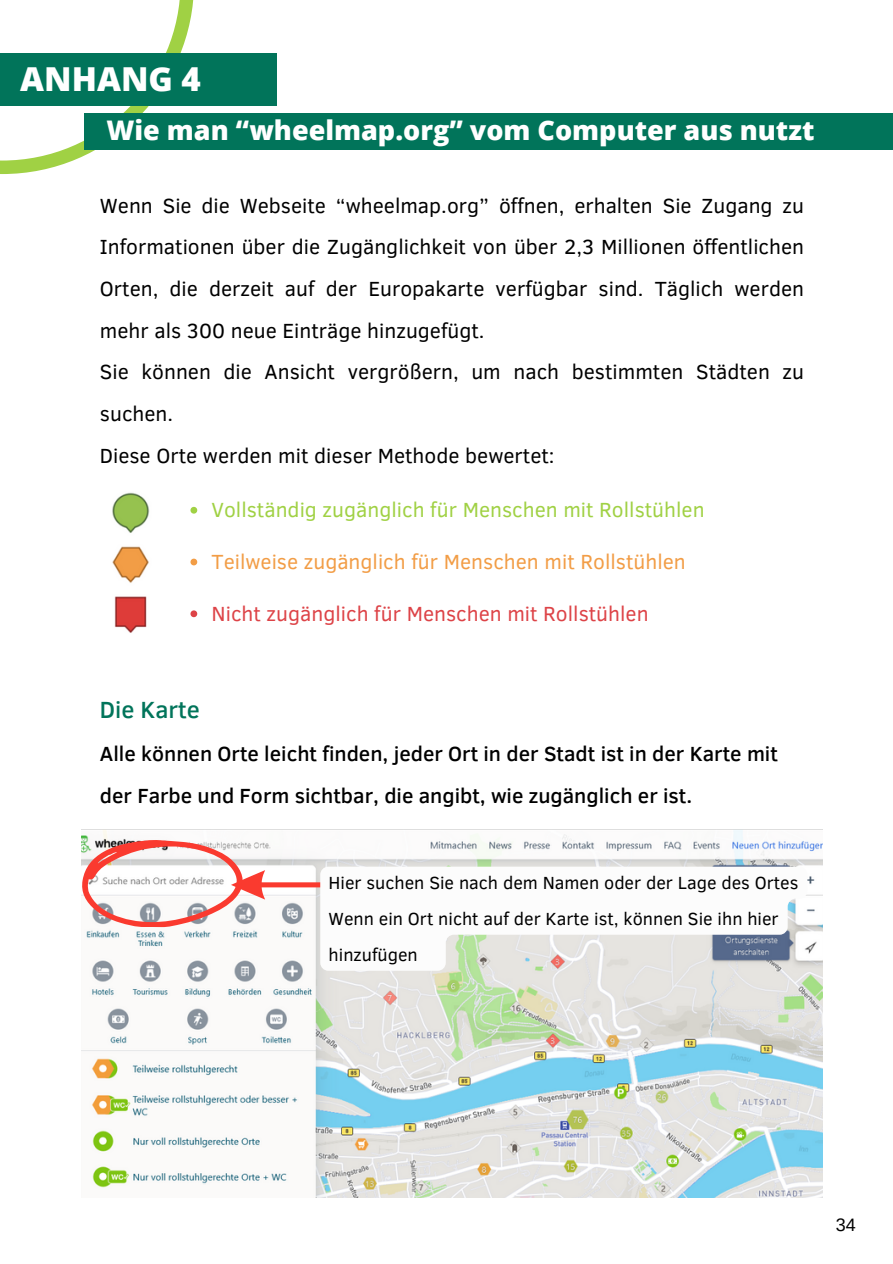
<style>
.page{position:relative;width:893px;height:1264px;background:#fff}
.page>*{position:absolute;margin:0;border:0;box-sizing:border-box;transform-origin:0 0}
.t1{font:800 33px "Open Sans";color:#fff}
.t2{font:800 27px "Open Sans";color:#fff}
.t3{font:500 24px "Clear Sans";color:#01745a}
.t4{font:21px/41.7px "Clear Sans";color:#000;text-align:justify}
.t5{font:500 21px/41.7px "Clear Sans";color:#000}
.t6{font:21px "Clear Sans";color:#a0d144}
.t7{font:21px "Clear Sans";color:#f29d46}
.t8{font:21px "Clear Sans";color:#dd4347}
.t9{font:18px/36px "Clear Sans";color:#000}
.t10{font:18px "Arimo";color:#000}
</style>
<div class="page">
<svg style="left:0;top:0;width:194px;height:174px"></svg>
<img style="left:112px;top:492px;width:38px;height:141px">
<div style="left:0;top:53px;width:277px;height:52px;background:#01745a"></div>
<div style="left:84px;top:113px;width:808px;height:36px;background:#01745a"></div>
<img style="left:82px;top:829px;width:740px;height:368px">
<svg style="left:81px;top:839px;width:254px;height:88px"></svg>
<svg style="left:190px;top:507px;width:7px;height:6px"></svg>
<svg style="left:190px;top:558px;width:7px;height:7px"></svg>
<svg style="left:190px;top:610px;width:7px;height:7px"></svg>
<svg style="left:320px;top:866px;width:487px;height:104px"></svg>
<p class="t1" style="left:20px;top:56px;width:182px">ANHANG 4</p>
<p class="t2" style="left:106px;top:111px;width:709px">Wie man “wheelmap.org” vom Computer aus nutzt</p>
<p class="t4" style="left:100px;top:183px;width:705px">Wenn Sie die Webseite “wheelmap.org” öffnen, erhalten Sie Zugang zu Informationen über die Zugänglichkeit von über 2,3 Millionen öffentlichen Orten, die derzeit auf der Europakarte verfügbar sind. Täglich werden mehr als 300 neue Einträge hinzugefügt.</p>
<p class="t4" style="left:100px;top:350px;width:705px">Sie können die Ansicht vergrößern, um nach bestimmten Städten zu suchen.</p>
<p class="t4" style="left:100px;top:433px;width:456px">Diese Orte werden mit dieser Methode bewertet:</p>
<p class="t6" style="left:211px;top:494px;width:494px">Vollständig zugänglich für Menschen mit Rollstühlen</p>
<p class="t7" style="left:211px;top:546px;width:475px">Teilweise zugänglich für Menschen mit Rollstühlen</p>
<p class="t8" style="left:211px;top:598px;width:438px">Nicht zugänglich für Menschen mit Rollstühlen</p>
<p class="t3" style="left:100px;top:692px;width:101px">Die Karte</p>
<p class="t5" style="left:100px;top:731px;width:679px">Alle können Orte leicht finden, jeder Ort in der Stadt ist in der Karte mit der Farbe und Form sichtbar, die angibt, wie zugänglich er ist.</p>
<p class="t9" style="left:328px;top:863px;width:471px">Hier suchen Sie nach dem Namen oder der Lage des Ortes</p>
<p class="t9" style="left:328px;top:899px;width:451px">Wenn ein Ort nicht auf der Karte ist, können Sie ihn hier hinzufügen</p>
<p class="t10" style="left:835px;top:1214px;width:22px">34</p>
</div>
